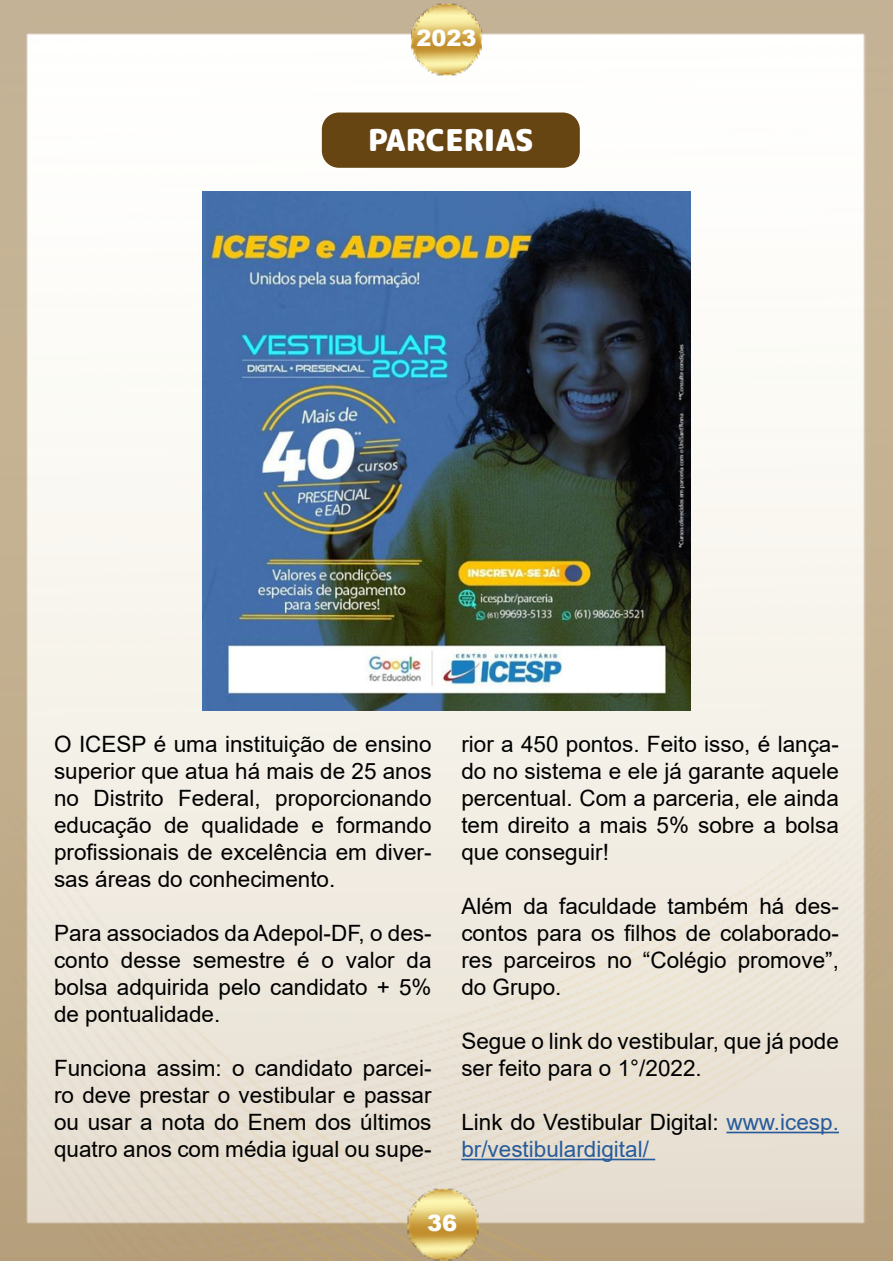
<style>
.page{position:relative;width:893px;height:1263px;background:#fff}
.page>*{position:absolute;margin:0;border:0;box-sizing:border-box;transform-origin:0 0}
.t1{font:900 30px "Rounded Mplus 1 c";color:#fff}
.t2{font:22.5px/27px "Arial";color:#000;text-align:justify}
.t3{font:22.5px/27px "Arial";color:#275b9b}
.t4{font:900 22.5px "Arial";color:#fff}
.s1{color:#000}
</style>
<div class="page">
<img style="left:0;top:81px;width:893px;height:1179px">
<img style="left:0;top:1166px;width:890px;height:95px">
<img style="left:0;top:0;width:893px;height:81px">
<div style="left:322px;top:112px;width:258px;height:56px;background:#664513;border-radius:17px"></div>
<img style="left:203px;top:192px;width:487px;height:518px">
<hr style="left:726px;top:1132px;width:113px;height:1px;background:#275b9b">
<hr style="left:461px;top:1159px;width:194px;height:1px;background:#275b9b">
<p class="t4" style="left:416px;top:21px;width:62px">2023</p>
<h1 class="t1" style="left:368px;top:118px;width:167px">PARCERIAS</h1>
<p class="t2" style="left:54px;top:730px;width:379px">O ICESP é uma instituição de ensino superior que atua há mais de 25 anos no Distrito Federal, proporcionando educação de qualidade e formando profissionais de excelência em diver&shy;sas áreas do conhecimento.</p>
<p class="t2" style="left:54px;top:919px;width:379px">Para associados da Adepol-DF, o des&shy;conto desse semestre é o valor da bolsa adquirida pelo candidato + 5% de pontualidade.</p>
<p class="t2" style="left:54px;top:1054px;width:379px">Funciona assim: o candidato parcei&shy;ro deve prestar o vestibular e passar ou usar a nota do Enem dos últimos quatro anos com média igual ou supe-</p>
<p class="t2" style="left:461px;top:730px;width:379px">rior a 450 pontos. Feito isso, é lança&shy;do no sistema e ele já garante aquele percentual. Com a parceria, ele ainda tem direito a mais 5% sobre a bolsa que conseguir!</p>
<p class="t2" style="left:461px;top:892px;width:379px">Além da faculdade também há des&shy;contos para os filhos de colaborado&shy;res parceiros no “Colégio promove”, do Grupo.</p>
<p class="t2" style="left:461px;top:1027px;width:379px">Segue o link do vestibular, que já pode ser feito para o 1°/2022.</p>
<p class="t3" style="left:461px;top:1108px;width:379px"><span class="s1">Link do Vestibular Digital:</span> www.icesp. br/vestibulardigital/</p>
<p class="t4" style="left:427px;top:1207px;width:32px">36</p>
</div>
